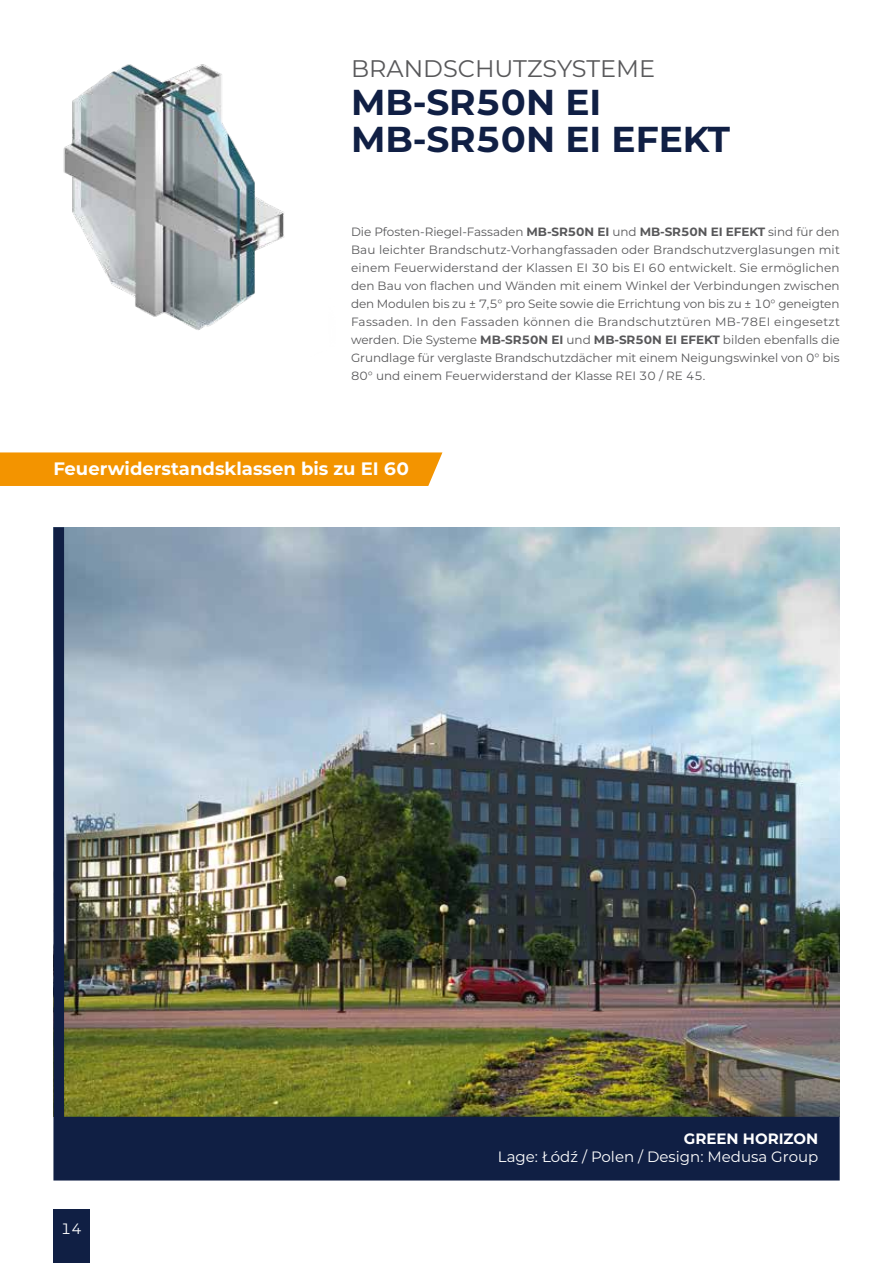
<style>
.page{position:relative;width:893px;height:1263px;background:#fff}
.page>*{position:absolute;margin:0;border:0;box-sizing:border-box;transform-origin:0 0}
.t1{font:700 36px/37.5px "Montserrat Alu";color:#101f44}
.t2{font:24px "Montserrat Alu";color:#58585a}
.t3{font:700 18px "Montserrat Alu";color:#fff}
.t4{font:15px "Montserrat Alu";color:#fff}
.t5{font:700 15px "Montserrat Alu";color:#fff}
.t6{font:12px/18px "Montserrat Alu";color:#58585a;text-align:justify}
.s1{font-weight:700}
</style>
<div class="page">
<div style="left:53px;top:1209px;width:37px;height:54px;background:#101f44"></div>
<div style="left:0;top:452px;width:442px;height:34px;background:#f39400"></div>
<img style="left:63px;top:64px;width:221px;height:266px">
<img style="left:53px;top:527px;width:787px;height:653px">
<h2 class="t2" style="left:351px;top:52px;width:306px">BRANDSCHUTZSYSTEME</h2>
<h1 class="t1" style="left:351px;top:82px;width:381px">MB-SR50N EI<br>MB-SR50N EI EFEKT</h1>
<p class="t6" style="left:351px;top:222px;width:490px">Die Pfosten-Riegel-Fassaden <span class="s1">MB-SR50N EI</span> und <span class="s1">MB-SR50N EI EFEKT</span> sind für den Bau leichter Brandschutz-Vorhangfassaden oder Brandschutzverglasungen mit einem Feuerwiderstand der Klassen EI 30 bis EI 60 entwickelt. Sie ermöglichen den Bau von flachen und Wänden mit einem Winkel der Verbindungen zwischen den Modulen bis zu ± 7,5° pro Seite sowie die Errichtung von bis zu ± 10° geneigten Fassaden. In den Fassaden können die Brandschutztüren MB-78EI eingesetzt werden. Die Systeme <span class="s1">MB-SR50N EI</span> und <span class="s1">MB-SR50N EI EFEKT</span> bilden ebenfalls die Grundlage für verglaste Brandschutzdächer mit einem Neigungswinkel von 0° bis 80° und einem Feuerwiderstand der Klasse REI 30 / RE 45.</p>
<h3 class="t3" style="left:53px;top:456px;width:357px">Feuerwiderstandsklassen bis zu EI 60</h3>
<p class="t4" style="left:61px;top:1218px;width:22px">14</p>
<p class="t5" style="left:684px;top:1128px;width:136px">GREEN HORIZON</p>
<p class="t4" style="left:498px;top:1147px;width:322px">Lage: Łódź / Polen / Design: Medusa Group</p>
</div>
